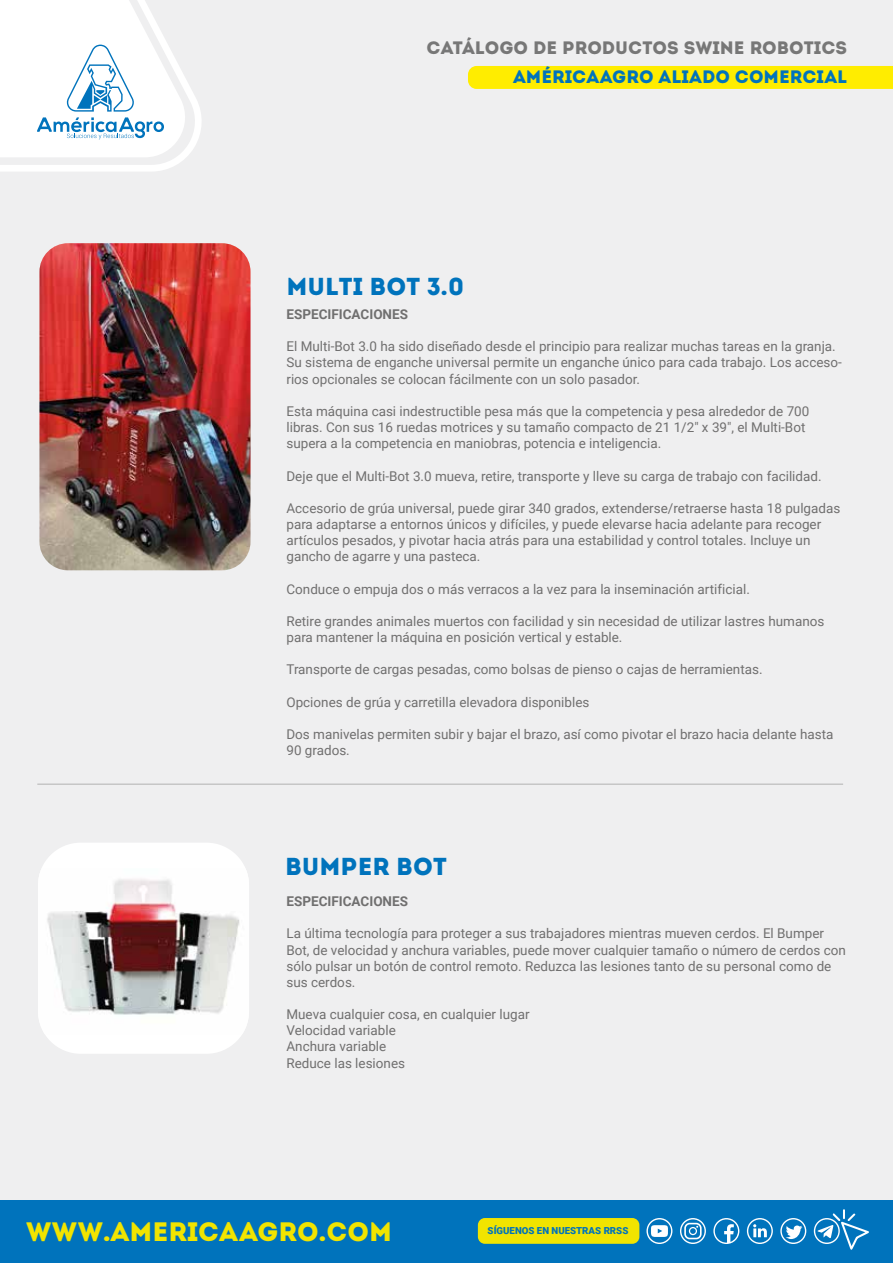
<style>
.page{position:relative;width:893px;height:1263px;background:#efeff0}
.page>*{position:absolute;margin:0;border:0;box-sizing:border-box;transform-origin:0 0}
.t1{font:26.7px "Intro";color:#f1e400}
.t2{font:24.6px "Intro";color:#0073bc}
.t3{font:18px "Intro";color:#777}
.t4{font:18px "Intro";color:#0073bc}
.t5{font:13.5px/16.2px "Roboto";color:#706f6f}
.t6{font:700 13.5px "Roboto";color:#706f6f}
.t7{font:900 9.6px "Roboto";color:#0073bc}
</style>
<div class="page">
<svg style="left:0;top:0;width:201px;height:171px"></svg>
<div style="left:0;top:1200px;width:893px;height:63px;background:#0073bc"></div>
<svg style="left:713px;top:1218px;width:26px;height:26px"></svg>
<svg style="left:780px;top:1218px;width:26px;height:26px"></svg>
<svg style="left:747px;top:1218px;width:26px;height:26px"></svg>
<svg style="left:680px;top:1218px;width:26px;height:26px"></svg>
<svg style="left:646px;top:1218px;width:26px;height:26px"></svg>
<svg style="left:814px;top:1209px;width:55px;height:41px"></svg>
<div style="left:478px;top:1218px;width:161px;height:26px;background:#f1e400;border-radius:7px"></div>
<div style="left:468px;top:66px;width:425px;height:23px;background:#ffed00"></div>
<img style="left:39px;top:243px;width:212px;height:327px">
<div style="left:38px;top:843px;width:211px;height:211px;background:#fff;border-radius:43px"></div>
<img style="left:47px;top:868px;width:202px;height:147px">
<hr style="left:37px;top:783px;width:806px;height:2px;background:#c6c6c6">
<h3 class="t3" style="left:427px;top:37px;width:422px">CATÁLOGO DE PRODUCTOS SWINE ROBOTICS</h3>
<h3 class="t4" style="left:513px;top:66px;width:336px">AMÉRICAAGRO ALIADO COMERCIAL</h3>
<h2 class="t2" style="left:286px;top:272px;width:180px">MULTI BOT 3.0</h2>
<p class="t6" style="left:286px;top:305px;width:123px">ESPECIFICACIONES</p>
<p class="t5" style="left:286px;top:338px;width:557px">El Multi-Bot 3.0 ha sido diseñado desde el principio para realizar muchas tareas en la granja.<br>Su sistema de enganche universal permite un enganche único para cada trabajo. Los acceso&shy;rios opcionales se colocan fácilmente con un solo pasador.</p>
<p class="t5" style="left:286px;top:402px;width:524px">Esta máquina casi indestructible pesa más que la competencia y pesa alrededor de 700 libras. Con sus 16 ruedas motrices y su tamaño compacto de 21 1/2" x 39", el Multi-Bot supera a la competencia en maniobras, potencia e inteligencia.</p>
<p class="t5" style="left:286px;top:467px;width:537px">Deje que el Multi-Bot 3.0 mueva, retire, transporte y lleve su carga de trabajo con facilidad.</p>
<p class="t5" style="left:286px;top:499px;width:555px">Accesorio de grúa universal, puede girar 340 grados, extenderse/retraerse hasta 18 pulgadas para adaptarse a entornos únicos y difíciles, y puede elevarse hacia adelante para recoger artículos pesados, y pivotar hacia atrás para una estabilidad y control totales. Incluye un gancho de agarre y una pasteca.</p>
<p class="t5" style="left:286px;top:580px;width:465px">Conduce o empuja dos o más verracos a la vez para la inseminación artificial.</p>
<p class="t5" style="left:286px;top:612px;width:539px">Retire grandes animales muertos con facilidad y sin necesidad de utilizar lastres humanos para mantener la máquina en posición vertical y estable.</p>
<p class="t5" style="left:286px;top:661px;width:478px">Transporte de cargas pesadas, como bolsas de pienso o cajas de herramientas.</p>
<p class="t5" style="left:286px;top:693px;width:304px">Opciones de grúa y carretilla elevadora disponibles</p>
<p class="t5" style="left:286px;top:725px;width:549px">Dos manivelas permiten subir y bajar el brazo, así como pivotar el brazo hacia delante hasta<br>90 grados.</p>
<h2 class="t2" style="left:285px;top:851px;width:163px">BUMPER BOT</h2>
<p class="t6" style="left:286px;top:892px;width:123px">ESPECIFICACIONES</p>
<p class="t5" style="left:286px;top:925px;width:561px">La última tecnología para proteger a sus trabajadores mientras mueven cerdos. El Bumper Bot, de velocidad y anchura variables, puede mover cualquier tamaño o número de cerdos con sólo pulsar un botón de control remoto. Reduzca las lesiones tanto de su personal como de sus cerdos.</p>
<p class="t5" style="left:286px;top:1006px;width:245px">Mueva cualquier cosa, en cualquier lugar<br>Velocidad variable<br>Anchura variable<br>Reduce las lesiones</p>
<h1 class="t1" style="left:26px;top:1216px;width:367px">WWW.AMERICAAGRO.COM</h1>
<p class="t7" style="left:488px;top:1224px;width:142px">SÍGUENOS EN NUESTRAS RRSS</p>
</div>
